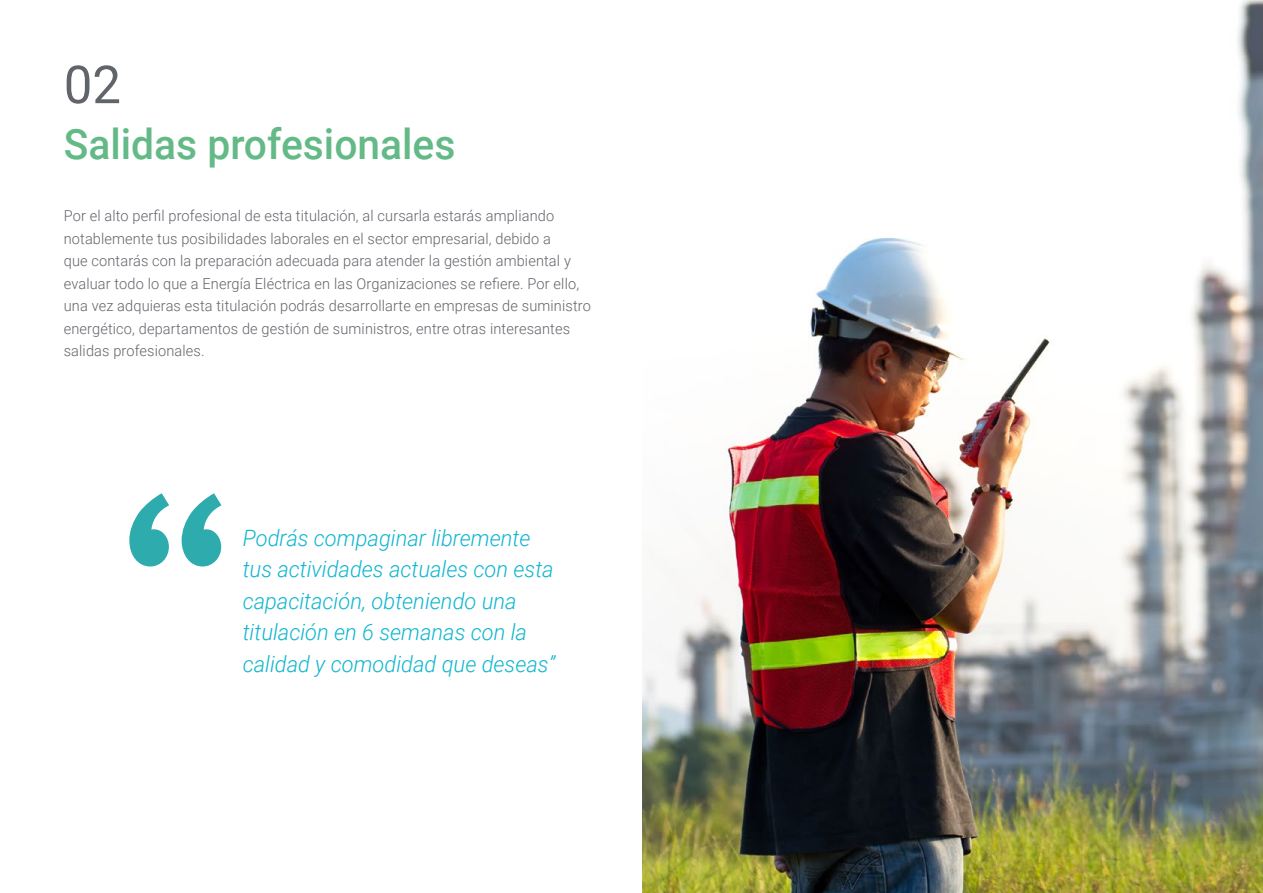
<style>
.page{position:relative;width:1263px;height:893px;background:#fff}
.page>*{position:absolute;margin:0;border:0;box-sizing:border-box;transform-origin:0 0}
.t1{font:52.5px "Roboto";color:#61646a}
.Portadilla{font:500 42px "Roboto";color:#63ba87}
.Destacados{font:italic 300 22.5px/31.5px "Roboto";color:#0fb6cf}
.Texto_Simple{font:300 15px/22.5px "Roboto";letter-spacing:.01em;color:#61646a}
</style>
<div class="page">
<img style="left:642px;top:0;width:621px;height:893px">
<svg style="left:129px;top:493px;width:92px;height:73px"></svg>
<p class="t1" style="left:64px;top:48px;width:59px">02</p>
<p class="Portadilla" style="left:64px;top:115px;width:393px">Salidas profesionales</p>
<p class="Texto_Simple" style="left:64px;top:204px;width:529px">Por el alto perfil profesional de esta titulación, al cursarla estarás ampliando notablemente tus posibilidades laborales en el sector empresarial, debido a<br>que contarás con la preparación adecuada para atender la gestión ambiental y evaluar todo lo que a Energía Eléctrica en las Organizaciones se refiere. Por ello, una vez adquieras esta titulación podrás desarrollarte en empresas de suministro energético, departamentos de gestión de suministros, entre otras interesantes salidas profesionales.</p>
<p class="Destacados" style="left:243px;top:521px;width:314px">Podrás compaginar libremente tus actividades actuales con esta capacitación, obteniendo una titulación en 6 semanas con la calidad y comodidad que deseas”</p>
</div>
